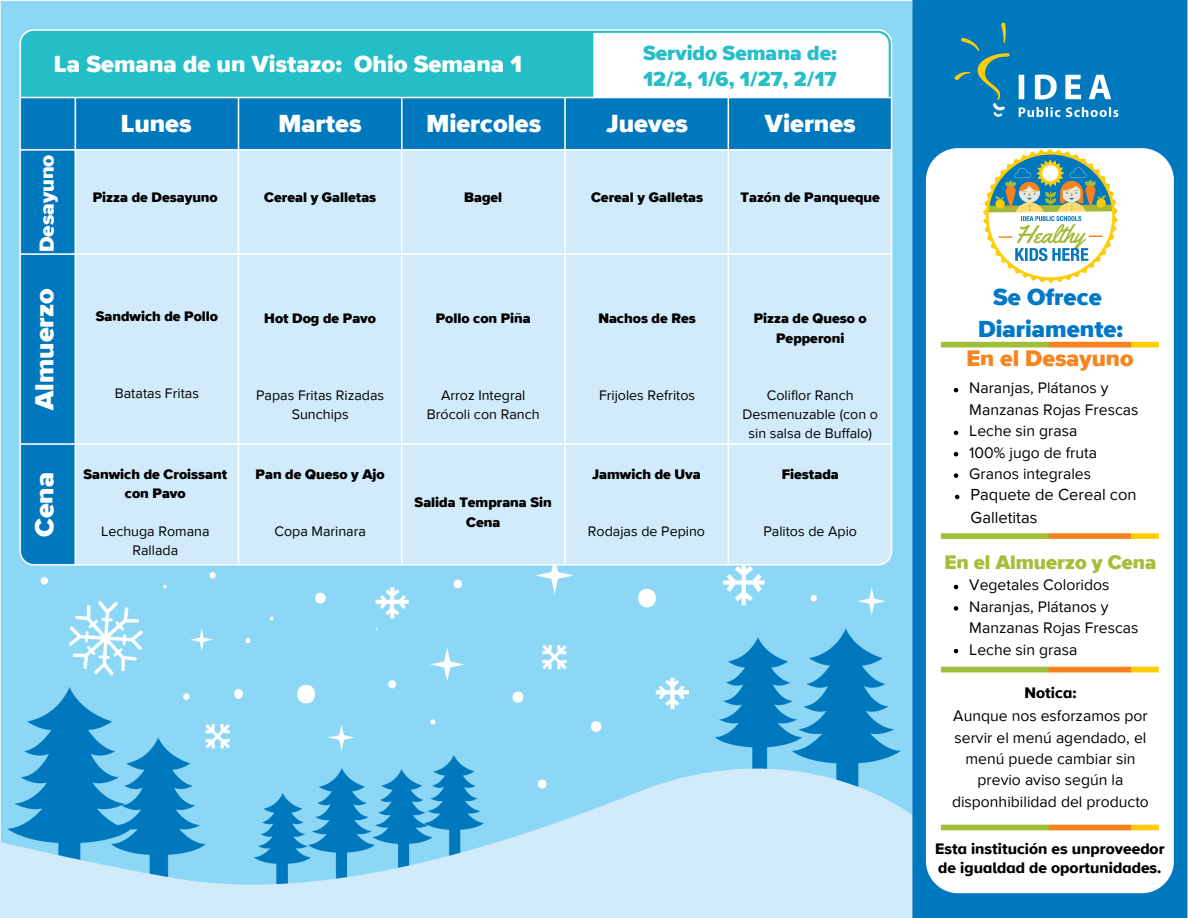
<style>
.page{position:relative;width:1188px;height:918px;background:#fff}
.page>*{position:absolute;margin:0;border:0;box-sizing:border-box;transform-origin:0 0}
.t1{font:900 27px "Proxima Nova";color:#fff}
.t2{font:900 25.5px "Proxima Nova";color:#fff}
.t3{font:900 24px "Proxima Nova";color:#fefefe}
.t4{font:900 24px/32.7px "Proxima Nova";color:#0078c5;text-align:center}
.t5{font:900 23.25px "Proxima Nova";color:#f6851f}
.t6{font:900 21px/25.8px "Proxima Nova";color:#27bec8}
.t7{font:900 21px "Proxima Nova";color:#fff}
.t8{font:900 20.25px "Proxima Nova";color:#a7bd39}
.t9{font:16.5px/22.5px "Proxima Nova";color:#000}
.t10{font:15.75px/21.3px "Proxima Nova";color:#000}
.t11{font:15.75px/19.2px "Proxima Nova A Extrabld";color:#000}
.t12{font:900 14.25px/19.2px "Proxima Nova";color:#000;text-align:center}
.t13{font:14.25px/19.2px "Proxima Nova";color:#000;text-align:center}
</style>
<div class="page">
<img style="left:0;top:0;width:1188px;height:918px">
<img style="left:913px;top:0;width:275px;height:190px">
<img style="left:982px;top:147px;width:137px;height:137px">
<svg style="left:954px;top:388px;width:4px;height:4px"></svg>
<svg style="left:954px;top:431px;width:4px;height:4px"></svg>
<svg style="left:954px;top:452px;width:4px;height:4px"></svg>
<svg style="left:954px;top:473px;width:4px;height:5px"></svg>
<svg style="left:955px;top:495px;width:4px;height:4px"></svg>
<svg style="left:954px;top:585px;width:4px;height:4px"></svg>
<svg style="left:954px;top:606px;width:4px;height:5px"></svg>
<svg style="left:954px;top:649px;width:4px;height:4px"></svg>
<h3 class="t3" style="left:54px;top:53px;width:470px">La Semana de un Vistazo: Ohio Semana 1</h3>
<h1 class="t6" style="left:643px;top:41px;width:195px">Servido Semana de:<br>12/2, 1/6, 1/27, 2/17</h1>
<h1 class="t2" style="left:121px;top:112px;width:72px">Lunes</h1>
<h1 class="t2" style="left:278px;top:112px;width:85px">Martes</h1>
<h1 class="t2" style="left:426px;top:112px;width:116px">Miercoles</h1>
<h1 class="t2" style="left:606px;top:112px;width:83px">Jueves</h1>
<h3 class="t2" style="left:765px;top:112px;width:92px">Viernes</h3>
<p class="t7" style="left:37px;top:252px;width:99px;rotate:-90deg">Desayuno</p>
<h1 class="t1" style="left:32px;top:410px;width:123px;rotate:-90deg">Almuerzo</h1>
<h1 class="t1" style="left:32px;top:537px;width:66px;rotate:-90deg">Cena</h1>
<p class="t12" style="left:93px;top:188px;width:126px">Pizza de Desayuno</p>
<p class="t12" style="left:96px;top:308px;width:124px">Sandwich de Pollo</p>
<h6 class="t13" style="left:115px;top:384px;width:86px">Batatas Fritas</h6>
<p class="t12" style="left:84px;top:465px;width:145px">Sanwich de Croissant con Pavo</p>
<h6 class="t13" style="left:101px;top:522px;width:110px">Lechuga Romana<br>Rallada</h6>
<p class="t12" style="left:264px;top:188px;width:114px">Cereal y Galletas</p>
<h6 class="t12" style="left:264px;top:310px;width:113px">Hot Dog de Pavo</h6>
<p class="t13" style="left:256px;top:386px;width:129px">Papas Fritas Rizadas</p>
<h6 class="t13" style="left:292px;top:405px;width:58px">Sunchips</h6>
<h6 class="t12" style="left:256px;top:465px;width:131px">Pan de Queso y Ajo</h6>
<p class="t13" style="left:274px;top:522px;width:93px">Copa Marinara</p>
<h6 class="t12" style="left:464px;top:188px;width:40px">Bagel</h6>
<p class="t12" style="left:436px;top:310px;width:97px">Pollo con Piña</p>
<p class="t13" style="left:441px;top:386px;width:86px">Arroz Integral</p>
<p class="t13" style="left:427px;top:405px;width:114px">Brócoli con Ranch</p>
<h2 class="t12" style="left:415px;top:494px;width:139px">Salida Temprana Sin<br>Cena</h2>
<h2 class="t12" style="left:591px;top:188px;width:114px">Cereal y Galletas</h2>
<p class="t12" style="left:741px;top:188px;width:141px">Tazón de Panqueque</p>
<p class="t12" style="left:598px;top:310px;width:99px">Nachos de Res</p>
<h3 class="t12" style="left:754px;top:310px;width:114px">Pizza de Queso o<br>Pepperoni</h3>
<p class="t13" style="left:599px;top:386px;width:98px">Frijoles Refritos</p>
<p class="t12" style="left:592px;top:465px;width:110px">Jamwich de Uva</p>
<p class="t13" style="left:743px;top:386px;width:137px">Coliflor Ranch<br>Desmenuzable (con o sin salsa de Buffalo)</p>
<p class="t12" style="left:782px;top:465px;width:58px">Fiestada</p>
<p class="t13" style="left:588px;top:522px;width:119px">Rodajas de Pepino</p>
<p class="t13" style="left:763px;top:522px;width:95px">Palitos de Apio</p>
<p class="t4" style="left:978px;top:282px;width:146px">Se Ofrece<br>Diariamente:</p>
<p class="t5" style="left:966px;top:348px;width:169px">En el Desayuno</p>
<h6 class="t10" style="left:969px;top:378px;width:171px">Naranjas, Plátanos y<br>Manzanas Rojas Frescas</h6>
<p class="t10" style="left:969px;top:421px;width:110px">Leche sin grasa</p>
<p class="t10" style="left:969px;top:442px;width:129px">100% jugo de fruta</p>
<h6 class="t10" style="left:969px;top:464px;width:123px">Granos integrales</h6>
<p class="t9" style="left:971px;top:484px;width:168px">Paquete de Cereal con<br>Galletitas</p>
<h2 class="t8" style="left:944px;top:553px;width:214px">En el Almuerzo y Cena</h2>
<p class="t10" style="left:969px;top:575px;width:142px">Vegetales Coloridos</p>
<h6 class="t10" style="left:969px;top:597px;width:171px">Naranjas, Plátanos y<br>Manzanas Rojas Frescas</h6>
<p class="t10" style="left:969px;top:639px;width:110px">Leche sin grasa</p>
<p class="t11" style="left:1025px;top:683px;width:53px">Notica:</p>
<h6 class="t10" style="left:952px;top:706px;width:199px;text-align:center">Aunque nos esforzamos por servir el menú agendado, el menú puede cambiar sin previo aviso según la disponhibilidad del producto</h6>
<h6 class="t11" style="left:935px;top:840px;width:231px">Esta institución es unproveedor de igualdad de oportunidades.</h6>
</div>
